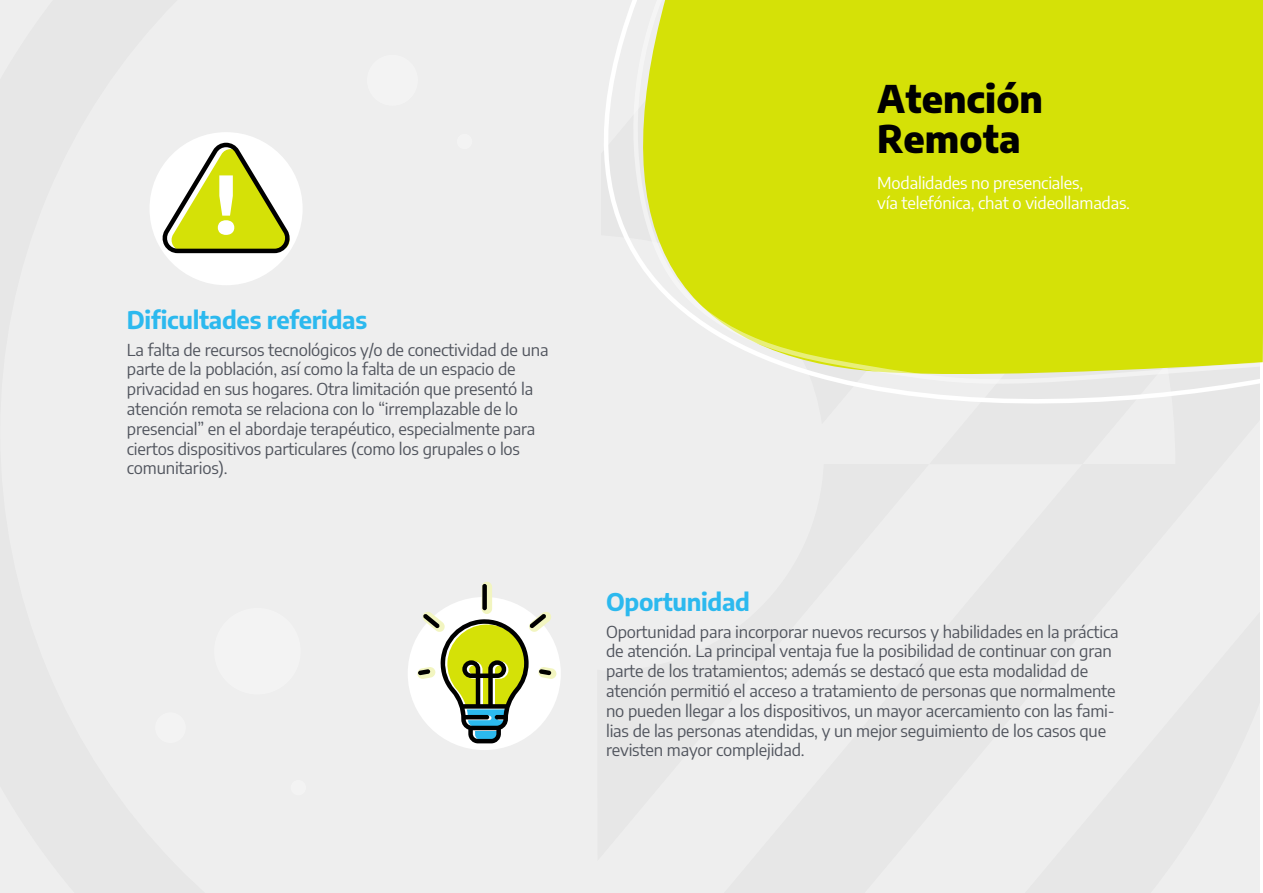
<style>
.page{position:relative;width:1263px;height:893px;background:#fff}
.page>*{position:absolute;margin:0;border:0;box-sizing:border-box;transform-origin:0 0}
.t1{font:800 37.5px/40.5px "Encode Sans";color:#000}
.t2{font:700 24px "Encode Sans";letter-spacing:-.01em;color:#2cb9ee}
.t3{font:16.5px/19.8px "Encode Sans";letter-spacing:-.01em;color:#50545d}
.t4{font:16.5px/19.8px "Encode Sans";letter-spacing:-.01em;color:#fff}
</style>
<div class="page">
<div style="left:0;top:0;width:1259px;height:893px;background:#eee"></div>
<div style="left:465px;top:0;width:795px;height:435px;background:#eee"></div>
<svg style="left:597px;top:0;width:36px;height:380px;background:#ededed"></svg>
<svg style="left:633px;top:0;width:630px;height:384px;background:#d7e222"></svg>
<div style="left:150px;top:132px;width:153px;height:153px;background:#fff;border-radius:50%"></div>
<div style="left:408px;top:597px;width:153px;height:153px;background:#fff;border-radius:50%"></div>
<div style="left:214px;top:608px;width:87px;height:86px;background:#f3f3f3;border-radius:50%"></div>
<div style="left:155px;top:712px;width:31px;height:31px;background:#f3f3f3;border-radius:50%"></div>
<div style="left:367px;top:55px;width:51px;height:51px;background:#f3f3f3;border-radius:50%"></div>
<div style="left:291px;top:780px;width:15px;height:15px;background:#f3f3f3;border-radius:50%"></div>
<div style="left:457px;top:134px;width:15px;height:15px;background:#f3f3f3;border-radius:50%"></div>
<svg style="left:162px;top:143px;width:128px;height:110px"></svg>
<div style="left:482px;top:582px;width:10px;height:32px;border:6px solid #f2f5c0;border-radius:2px"></div>
<div style="left:482px;top:584px;width:5px;height:26px;background:#000;border-radius:2px"></div>
<svg style="left:414px;top:607px;width:147px;height:136px"></svg>
<h2 class="t2" style="left:127px;top:302px;width:242px">Dificultades referidas</h2>
<p class="t3" style="left:127px;top:339px;width:423px">La falta de recursos tecnológicos y/o de conectividad de una parte de la población, así como la falta de un espacio de privacidad en sus hogares. Otra limitación que presentó la atención remota se relaciona con lo “irremplazable de lo presencial” en el abordaje terapéutico, especialmente para ciertos dispositivos particulares (como los grupales o los comunitarios).</p>
<h1 class="t1" style="left:877px;top:76px;width:167px">Atención<br>Remota</h1>
<p class="t4" style="left:877px;top:172px;width:254px">Modalidades no presenciales,<br>vía telefónica, chat o videollamadas.</p>
<h2 class="t2" style="left:606px;top:584px;width:145px">Oportunidad</h2>
<p class="t3" style="left:606px;top:621px;width:514px">Oportunidad para incorporar nuevos recursos y habilidades en la práctica de atención. La principal ventaja fue la posibilidad de continuar con gran parte de los tratamientos; además se destacó que esta modalidad de atención permitió el acceso a tratamiento de personas que normalmente no pueden llegar a los dispositivos, un mayor acercamiento con las fami&shy;lias de las personas atendidas, y un mejor seguimiento de los casos que revisten mayor complejidad.</p>
</div>
